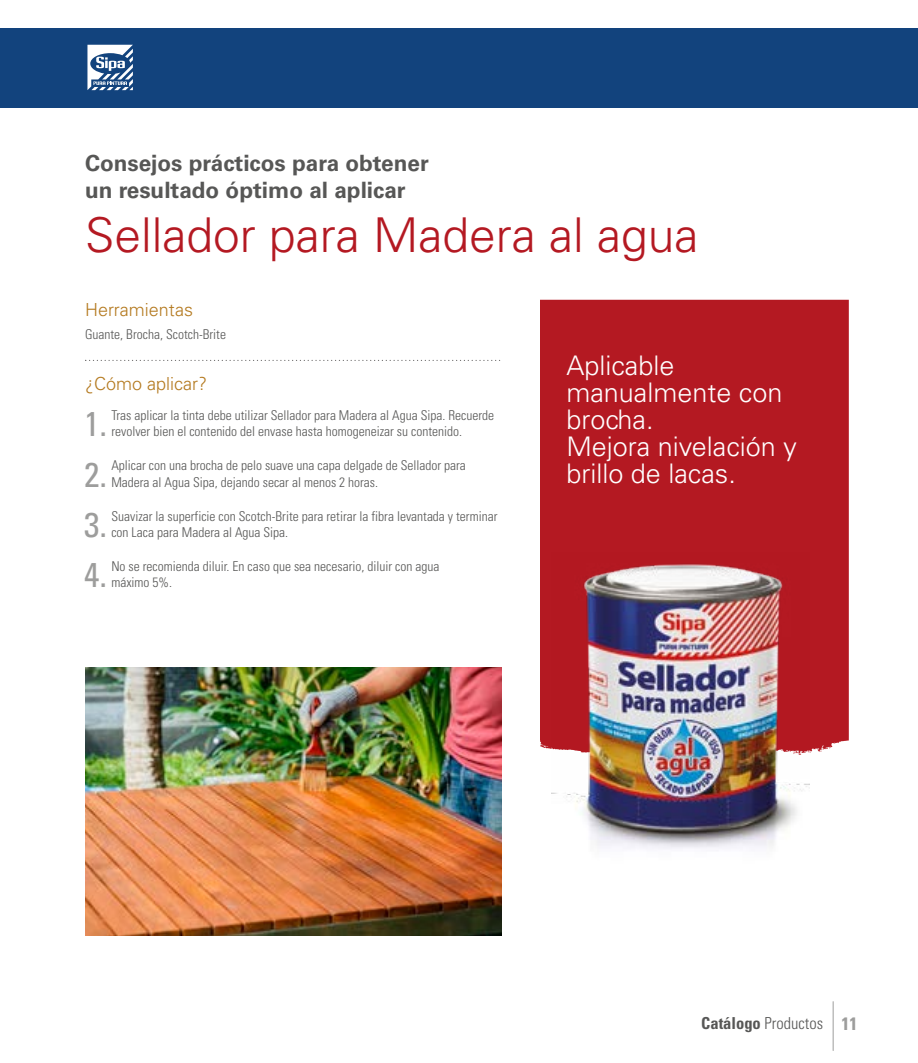
<style>
.page{position:relative;width:918px;height:1063px;background:#fff}
.page>*{position:absolute;margin:0;border:0;box-sizing:border-box;transform-origin:0 0}
.t1{font:300 48px "Univers LT Std";color:#b41922}
.t2{font:condensed 34.5px "Univers LT Std";color:#9d9d9c}
.t3{font:300 27px/27px "Univers LT Std";color:#fff}
.t4{font:700 22.5px/27px "Univers LT Std";color:#575756}
.t5{font:300 18px "Univers LT Std";color:#b47a20}
.t6{font:300 condensed 16.5px "Univers LT Std";color:#575756}
.t7{font:300 condensed 13.5px "Univers LT Std";color:#575756}
.s1{font-weight:700}
.s2{font-weight:700;font-size:18px;color:#9d9d9c}
</style>
<div class="page">
<hr style="left:833px;top:1002px;width:1px;height:49px;background:#9d9d9c">
<div style="left:0;top:28px;width:918px;height:80px;background:#12437d"></div>
<svg style="left:87px;top:45px;width:46px;height:45px"></svg>
<img style="left:85px;top:667px;width:417px;height:268px">
<div style="left:540px;top:300px;width:309px;height:453px;background:#b41922"></div>
<img style="left:551px;top:553px;width:258px;height:296px">
<svg style="left:85px;top:360px;width:415px;height:1px"></svg>
<h3 class="t4" style="left:85px;top:150px;width:345px">Consejos prácticos para obtener un resultado óptimo al aplicar</h3>
<h1 class="t1" style="left:85px;top:206px;width:615px">Sellador para Madera al agua</h1>
<h3 class="t5" style="left:85px;top:298px;width:110px">Herramientas</h3>
<p class="t7" style="left:85px;top:326px;width:142px">Guante, Brocha, Scotch-Brite</p>
<h3 class="t5" style="left:85px;top:373px;width:124px">¿Cómo aplicar?</h3>
<p class="t7" style="left:111px;top:407px;width:384px">Tras aplicar la tinta debe utilizar Sellador para Madera al Agua Sipa. Recuerde</p>
<h2 class="t2" style="left:84px;top:402px;width:24px">1.</h2>
<p class="t7" style="left:111px;top:424px;width:352px">revolver bien el contenido del envase hasta homogeneizar su contenido.</p>
<p class="t7" style="left:111px;top:457px;width:356px">Aplicar con una brocha de pelo suave una capa delgade de Sellador para</p>
<h2 class="t2" style="left:84px;top:453px;width:24px">2.</h2>
<p class="t7" style="left:111px;top:474px;width:268px">Madera al Agua Sipa, dejando secar al menos 2 horas.</p>
<p class="t7" style="left:111px;top:508px;width:388px">Suavizar la superficie con Scotch-Brite para retirar la fibra levantada y terminar</p>
<h2 class="t2" style="left:84px;top:503px;width:24px">3.</h2>
<p class="t7" style="left:111px;top:524px;width:178px">con Laca para Madera al Agua Sipa.</p>
<p class="t7" style="left:111px;top:558px;width:330px">No se recomienda diluir. En caso que sea necesario, diluir con agua</p>
<h2 class="t2" style="left:84px;top:553px;width:24px">4.</h2>
<p class="t7" style="left:111px;top:574px;width:62px">máximo 5%.</p>
<h3 class="t3" style="left:566px;top:352px;width:232px">Aplicable manualmente con brocha.<br>Mejora nivelación y brillo de lacas.</h3>
<p class="t6" style="left:701px;top:1013px;width:158px"><span class="s1">Catálogo</span> Productos <span class="s2">11</span></p>
</div>
